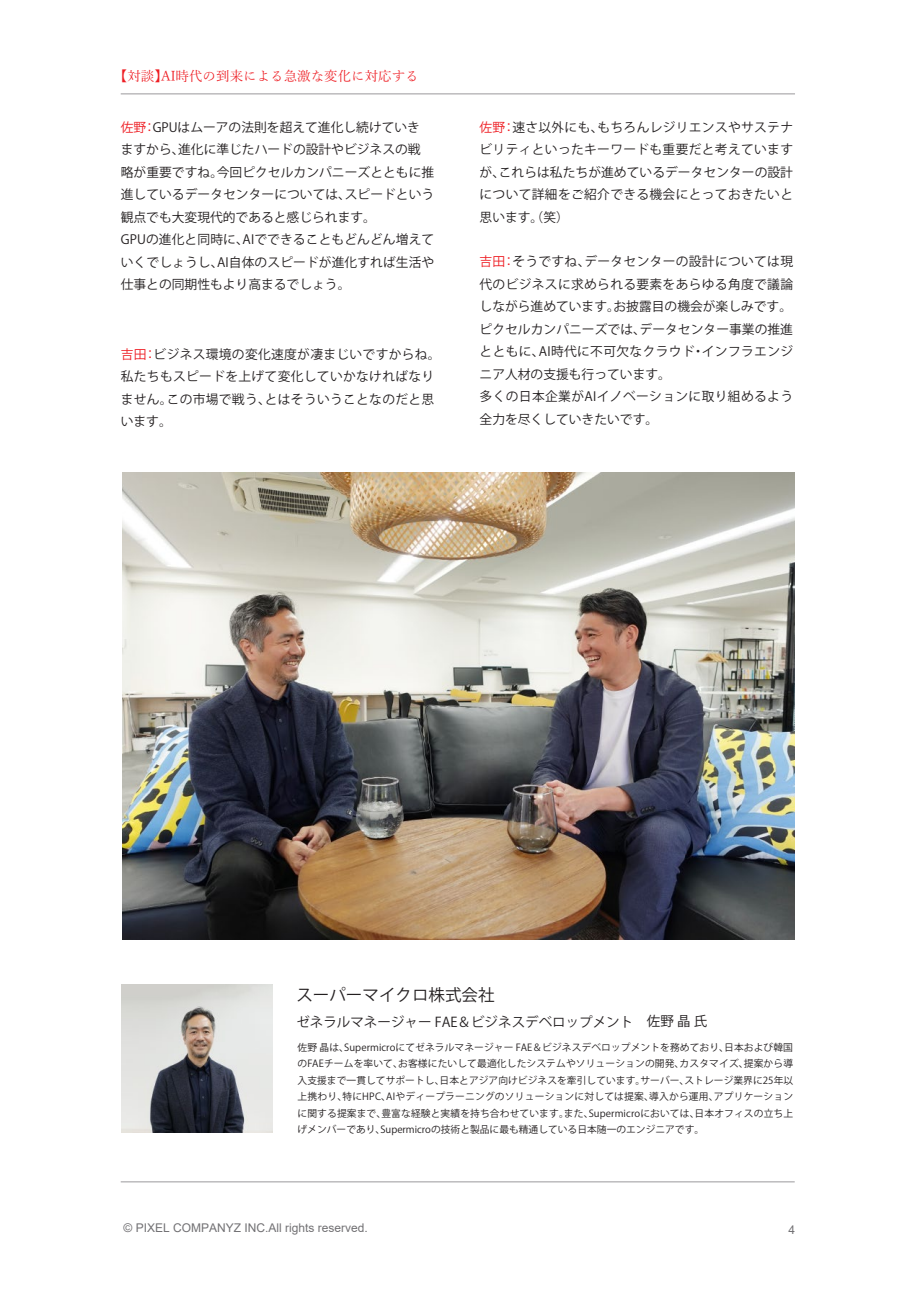
<style>
.page{position:relative;width:919px;height:1289px;background:#fff}
.page>*{position:absolute;margin:0;border:0;box-sizing:border-box;transform-origin:0 0}
.t1{font:16.5px "Koz Go Pr 6 N";color:#231f20}
.t2{font:13.5px "Koz Go Pr 6 N";color:#231f20}
.t3{font:13.5px "Yu Mincho";color:#ee1d23}
.t4{font:12.75px/22.5px "Koz Go Pr 6 N";letter-spacing:.005em;color:#231f20}
.t5{font:12.75px/22.5px "Koz Go Pr 6 N";letter-spacing:.025em;color:#231f20}
.t6{font:12px "Arial";color:#727174}
.t7{font:9.75px/16.5px "Koz Go Pr 6 N";color:#231f20;text-align:justify}
.s1{color:#ee1d23}
</style>
<div class="page">
<hr style="left:121px;top:93px;width:674px;height:2px;background:#bcbbbd">
<hr style="left:121px;top:1180px;width:673px;height:2px;background:#bcbbbd">
<img style="left:122px;top:984px;width:151px;height:148px">
<img style="left:122px;top:472px;width:672px;height:467px">
<h2 class="t3" style="left:114px;top:64px;width:306px">【対談】AI時代の到来による急激な変化に対応する</h2>
<h3 class="t4" style="left:121px;top:116px;width:315px"><span class="s1">佐野：</span>GPUはムーアの法則を超えて進化し続けていきますから、進化に準じたハードの設計やビジネスの戦略が重要ですね。今回ピクセルカンパニーズとともに推進しているデータセンターについては、スピードという観点でも大変現代的であると感じられます。<br>GPUの進化と同時に、AIでできることもどんどん増えていくでしょうし、AI自体のスピードが進化すれば生活や仕事との同期性もより高まるでしょう。</h3>
<h3 class="t4" style="left:479px;top:116px;width:315px;text-align:justify"><span class="s1">佐野：</span>速さ以外にも、もちろんレジリエンスやサステナビリティといったキーワードも重要だと考えていますが、これらは私たちが進めているデータセンターの設計について詳細をご紹介できる機会にとっておきたいと思います。（笑）</h3>
<h3 class="t5" style="left:479px;top:250px;width:315px"><span class="s1">吉田：</span>そうですね、データセンターの設計については現代のビジネスに求められる要素をあらゆる角度で議論しながら進めています。お披露目の機会が楽しみです。ピクセルカンパニーズでは、データセンター事業の推進とともに、AI時代に不可欠なクラウド・インフラエンジニア人材の支援も行っています。<br>多くの日本企業がAIイノベーションに取り組めるよう全力を尽くしていきたいです。</h3>
<h3 class="t5" style="left:121px;top:343px;width:321px"><span class="s1">吉田：</span>ビジネス環境の変化速度が凄まじいですからね。私たちもスピードを上げて変化していかなければなりません。この市場で戦う、とはそういうことなのだと思います。</h3>
<h1 class="t1" style="left:296px;top:985px;width:199px">スーパーマイクロ株式会社</h1>
<h2 class="t2" style="left:296px;top:1014px;width:338px">ゼネラルマネージャー FAE＆ビジネスデベロップメント</h2>
<h2 class="t2" style="left:647px;top:1013px;width:62px">佐野 晶 氏</h2>
<p class="t7" style="left:297px;top:1038px;width:497px">佐野晶は、Supermicroにてゼネラルマネージャー FAE＆ビジネスデベロップメントを務めており、日本および韓国のFAEチームを率いて、お客様にたいして最適化したシステムやソリューションの開発、カスタマイズ、提案から導入支援まで一貫してサポートし、日本とアジア向けビジネスを牽引しています。サーバー、ストレージ業界に25年以上携わり、特にHPC、AIやディープラーニングのソリューションに対しては提案、導入から運用、アプリケーションに関する提案まで、豊富な経験と実績を持ち合わせています。また、Supermicroにおいては、日本オフィスの立ち上げメンバーであり、Supermicroの技術と製品に最も精通している日本随一のエンジニアです。</p>
<p class="t6" style="left:123px;top:1219px;width:246px">© PIXEL COMPANYZ INC.All rights reserved.</p>
<p class="t6" style="left:788px;top:1221px;width:8px">4</p>
</div>
